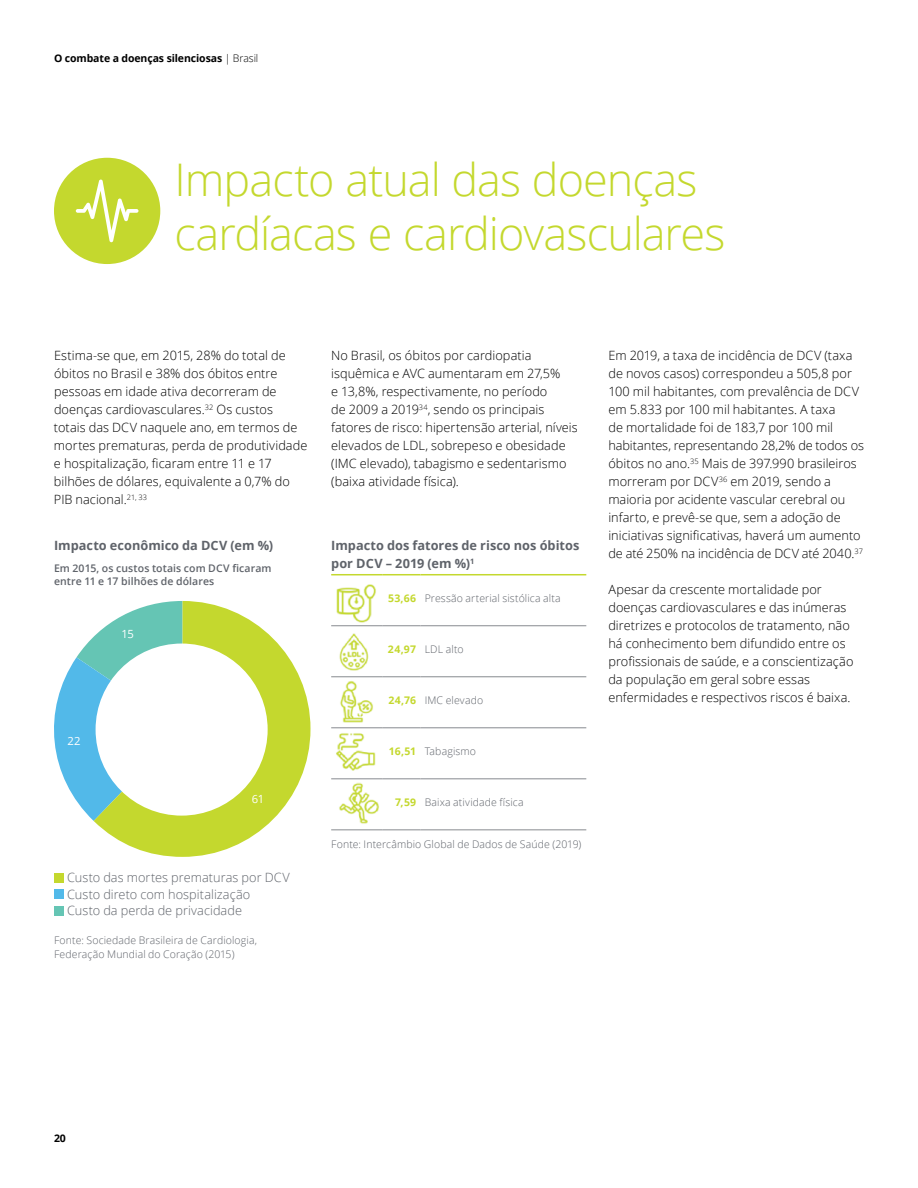
<style>
.page{position:relative;width:918px;height:1188px;background:#fff}
.page>*{position:absolute;margin:0;border:0;box-sizing:border-box;transform-origin:0 0}
.t1{font:300 45px/54px "Open Sans";letter-spacing:-.02em;color:#c4d82e}
.t2{font:300 12.75px/18px "Open Sans";letter-spacing:.005em;color:#000}
.t3{font:300 12.75px/16.5px "Open Sans";letter-spacing:.005em;color:#5f636a}
.t4{font:700 12.75px/18px "Open Sans";letter-spacing:.005em;color:#5f636a}
.t5{font:11.25px "Open Sans";color:#fff}
.t6{font:300 10.5px/14.2px "Open Sans";letter-spacing:.01em;color:#5f636a}
.t7{font:600 10.5px/13.5px "Open Sans";letter-spacing:.01em;color:#5f636a}
.t8{font:700 10.5px "Open Sans";letter-spacing:-.01em;color:#000}
.s1{font-weight:300}
.s2{font-weight:700;color:#c4d82e}
</style>
<div class="page">
<img style="left:334px;top:584px;width:47px;height:240px">
<hr style="left:331px;top:574px;width:51px;height:1px;background:#c4d82e">
<hr style="left:382px;top:574px;width:38px;height:1px;background:#c4d82e">
<hr style="left:420px;top:574px;width:166px;height:1px;background:#c4d82e">
<hr style="left:331px;top:625px;width:51px;height:1px;background:#878a8f">
<hr style="left:382px;top:625px;width:38px;height:1px;background:#878a8f">
<hr style="left:420px;top:625px;width:166px;height:1px;background:#878a8f">
<hr style="left:331px;top:676px;width:51px;height:1px;background:#878a8f">
<hr style="left:382px;top:676px;width:38px;height:1px;background:#878a8f">
<hr style="left:420px;top:676px;width:166px;height:1px;background:#878a8f">
<hr style="left:331px;top:727px;width:51px;height:1px;background:#878a8f">
<hr style="left:382px;top:727px;width:38px;height:1px;background:#878a8f">
<hr style="left:420px;top:727px;width:166px;height:1px;background:#878a8f">
<hr style="left:331px;top:778px;width:51px;height:1px;background:#878a8f">
<hr style="left:382px;top:778px;width:38px;height:1px;background:#878a8f">
<hr style="left:420px;top:778px;width:166px;height:1px;background:#878a8f">
<hr style="left:331px;top:829px;width:51px;height:1px;background:#878a8f">
<hr style="left:382px;top:829px;width:38px;height:1px;background:#878a8f">
<hr style="left:420px;top:829px;width:166px;height:1px;background:#878a8f">
<svg style="left:54px;top:158px;width:106px;height:106px"></svg>
<svg style="left:54px;top:636px;width:40px;height:185px"></svg>
<svg style="left:94px;top:601px;width:216px;height:256px;fill:#c4d82e"></svg>
<div style="left:96px;top:644px;width:172px;height:172px;background:#fff;border-radius:50%"></div>
<div style="left:55px;top:873px;width:9px;height:9px;background:#c4d82e"></div>
<div style="left:55px;top:889px;width:9px;height:10px;background:#52b9e9"></div>
<div style="left:55px;top:906px;width:9px;height:9px;background:#65c5b4"></div>
<p class="t8" style="left:54px;top:51px;width:206px">O combate a doenças silenciosas <span class="s1">| Brasil</span></p>
<h1 class="t1" style="left:174px;top:151px;width:552px">Impacto atual das doenças cardíacas e cardiovasculares</h1>
<p class="t2" style="left:54px;top:346px;width:255px">Estima-se que, em 2015, 28% do total de óbitos no Brasil e 38% dos óbitos entre pessoas em idade ativa decorreram de doenças cardiovasculares.<sup>32</sup> Os custos totais das DCV naquele ano, em termos de mortes prematuras, perda de produtividade e hospitalização, ficaram entre 11 e 17 bilhões de dólares, equivalente a 0,7% do PIB nacional.<sup>21,</sup> <sup>33</sup></p>
<p class="t2" style="left:331px;top:346px;width:248px">No Brasil, os óbitos por cardiopatia isquêmica e AVC aumentaram em 27,5%<br>e 13,8%, respectivamente, no período<br>de 2009 a 2019<sup>34</sup>, sendo os principais fatores de risco: hipertensão arterial, níveis elevados de LDL, sobrepeso e obesidade (IMC elevado), tabagismo e sedentarismo (baixa atividade física).</p>
<p class="t2" style="left:608px;top:346px;width:257px">Em 2019, a taxa de incidência de DCV (taxa de novos casos) correspondeu a 505,8 por 100 mil habitantes, com prevalência de DCV em 5.833 por 100 mil habitantes. A taxa<br>de mortalidade foi de 183,7 por 100 mil habitantes, representando 28,2% de todos os óbitos no ano.<sup>35</sup> Mais de 397.990 brasileiros morreram por DCV<sup>36</sup> em 2019, sendo a maioria por acidente vascular cerebral ou infarto, e prevê-se que, sem a adoção de iniciativas significativas, haverá um aumento de até 250% na incidência de DCV até 2040.<sup>37</sup></p>
<p class="t2" style="left:608px;top:580px;width:247px">Apesar da crescente mortalidade por doenças cardiovasculares e das inúmeras diretrizes e protocolos de tratamento, não há conhecimento bem difundido entre os profissionais de saúde, e a conscientização da população em geral sobre essas enfermidades e respectivos riscos é baixa.</p>
<p class="t4" style="left:54px;top:536px;width:221px">Impacto econômico da DCV (em %)</p>
<p class="t7" style="left:54px;top:561px;width:219px">Em 2015, os custos totais com DCV ficaram entre 11 e 17 bilhões de dólares</p>
<p class="t4" style="left:331px;top:536px;width:250px">Impacto dos fatores de risco nos óbitos por DCV – 2019 (em %)<sup>1</sup></p>
<p class="t6" style="left:388px;top:591px;width:174px"><span class="s2">53,66</span> Pressão arterial sistólica alta</p>
<p class="t5" style="left:122px;top:626px;width:14px">15</p>
<p class="t6" style="left:388px;top:642px;width:77px"><span class="s2">24,97</span> LDL alto</p>
<p class="t6" style="left:388px;top:693px;width:96px"><span class="s2">24,76</span> IMC elevado</p>
<p class="t5" style="left:68px;top:733px;width:15px">22</p>
<p class="t5" style="left:252px;top:791px;width:14px">61</p>
<p class="t3" style="left:67px;top:869px;width:224px">Custo das mortes prematuras por DCV<br>Custo direto com hospitalização<br>Custo da perda de privacidade</p>
<p class="t6" style="left:54px;top:933px;width:204px">Fonte: Sociedade Brasileira de Cardiologia,<br>Federação Mundial do Coração (2015)</p>
<p class="t6" style="left:389px;top:744px;width:89px"><span class="s2">16,51</span> Tabagismo</p>
<p class="t6" style="left:395px;top:795px;width:130px"><span class="s2">7,59</span> Baixa atividade física</p>
<p class="t6" style="left:331px;top:837px;width:252px">Fonte: Intercâmbio Global de Dados de Saúde (2019)</p>
<p class="t8" style="left:54px;top:1131px;width:13px">20</p>
</div>
